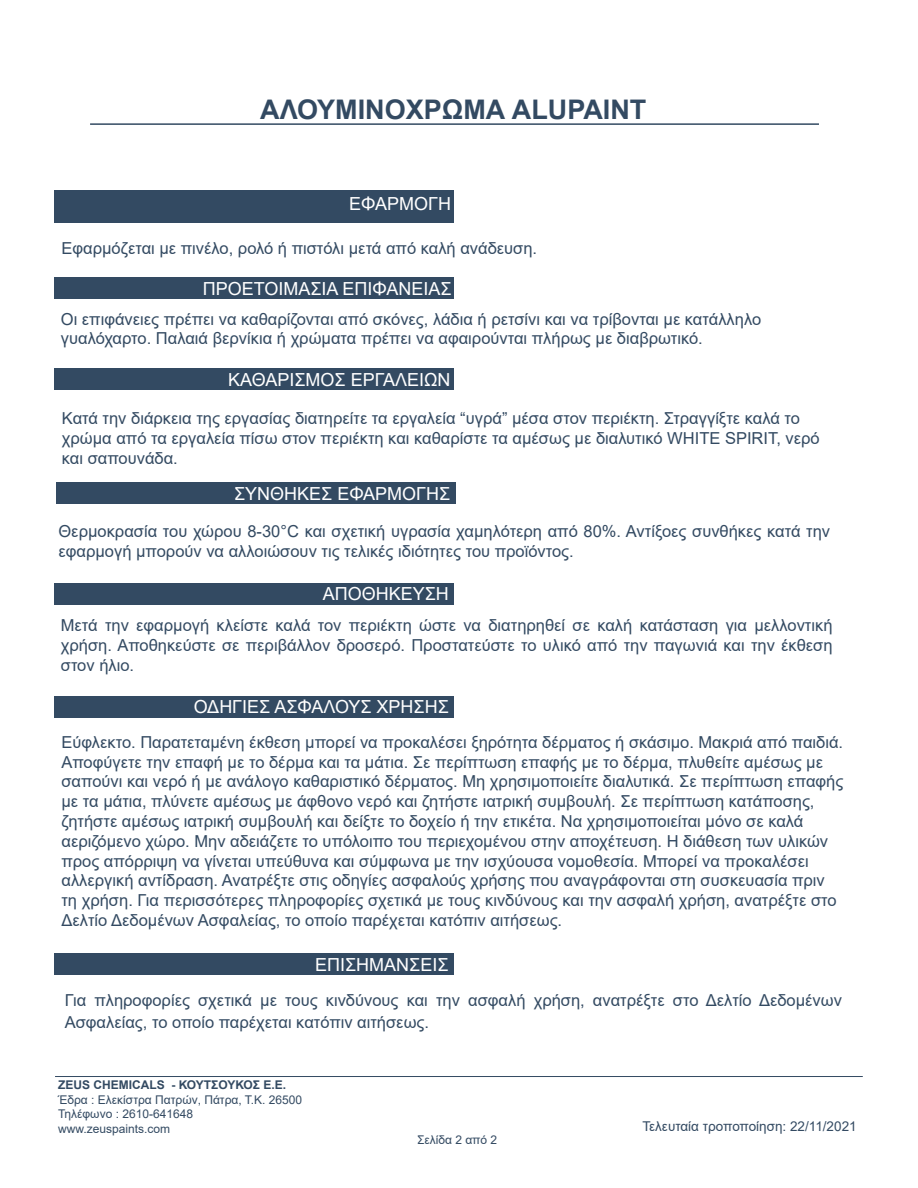
<style>
.page{position:relative;width:918px;height:1188px;background:#fff}
.page>*{position:absolute;margin:0;border:0;box-sizing:border-box;transform-origin:0 0}
.t1{font:700 27px "Arial";color:#334a62}
.t2{font:18px "Arial";color:#fff}
.t3{font:16.5px/19.8px "Arial";color:#334a62}
.t4{font:13.5px "Arial";color:#334a62}
.t5{font:12px "Arial";color:#334a62}
.t6{font:700 12px "Arial";color:#334a62}
</style>
<div class="page">
<hr style="left:55px;top:1076px;width:808px;height:1px;background:#334a62">
<div style="left:54px;top:278px;width:399px;height:21px;background:#334a62"></div>
<div style="left:54px;top:368px;width:399px;height:22px;background:#334a62"></div>
<div style="left:56px;top:482px;width:399px;height:22px;background:#334a62"></div>
<div style="left:54px;top:583px;width:399px;height:21px;background:#334a62"></div>
<div style="left:54px;top:696px;width:399px;height:22px;background:#334a62"></div>
<div style="left:54px;top:953px;width:399px;height:22px;background:#334a62"></div>
<hr style="left:90px;top:123px;width:729px;height:2px;background:#334a62">
<div style="left:54px;top:191px;width:399px;height:32px;background:#334a62"></div>
<p class="t1" style="left:260px;top:90px;width:388px">ΑΛΟΥΜΙΝΟΧΡΩΜΑ ALUPAINT</p>
<p class="t2" style="left:349px;top:191px;width:103px">ΕΦΑΡΜΟΓΗ</p>
<p class="t3" style="left:61px;top:238px;width:477px">Εφαρμόζεται με πινέλο, ρολό ή πιστόλι μετά από καλή ανάδευση.</p>
<p class="t2" style="left:203px;top:276px;width:250px">ΠΡΟΕΤΟΙΜΑΣΙΑ ΕΠΙΦΑΝΕΙΑΣ</p>
<p class="t3" style="left:61px;top:309px;width:702px">Οι επιφάνειες πρέπει να καθαρίζονται από σκόνες, λάδια ή ρετσίνι και να τρίβονται με κατάλληλο γυαλόχαρτο. Παλαιά βερνίκια ή χρώματα πρέπει να αφαιρούνται πλήρως με διαβρωτικό.</p>
<p class="t2" style="left:228px;top:367px;width:224px">ΚΑΘΑΡΙΣΜΟΣ ΕΡΓΑΛΕΙΩΝ</p>
<p class="t3" style="left:62px;top:409px;width:759px">Κατά την διάρκεια της εργασίας διατηρείτε τα εργαλεία “υγρά” μέσα στον περιέκτη. Στραγγίξτε καλά το χρώμα από τα εργαλεία πίσω στον περιέκτη και καθαρίστε τα αμέσως με διαλυτικό WHITE SPIRIT, νερό και σαπουνάδα.</p>
<p class="t2" style="left:234px;top:481px;width:218px">ΣΥΝΘΗΚΕΣ ΕΦΑΡΜΟΓΗΣ</p>
<p class="t3" style="left:58px;top:521px;width:773px">Θερμοκρασία του χώρου 8-30°C και σχετική υγρασία χαμηλότερη από 80%. Αντίξοες συνθήκες κατά την εφαρμογή μπορούν να αλλοιώσουν τις τελικές ιδιότητες του προϊόντος.</p>
<p class="t2" style="left:323px;top:581px;width:128px">ΑΠΟΘΗΚΕΥΣΗ</p>
<p class="t3" style="left:61px;top:616px;width:773px;text-align:justify">Μετά την εφαρμογή κλείστε καλά τον περιέκτη ώστε να διατηρηθεί σε καλή κατάσταση για μελλοντική χρήση. Αποθηκεύστε σε περιβάλλον δροσερό. Προστατεύστε το υλικό από την παγωνιά και την έκθεση στον ήλιο.</p>
<p class="t2" style="left:194px;top:695px;width:257px">ΟΔΗΓΙΕΣ ΑΣΦΑΛΟΥΣ ΧΡΗΣΗΣ</p>
<p class="t3" style="left:61px;top:732px;width:783px">Εύφλεκτο. Παρατεταμένη έκθεση μπορεί να προκαλέσει ξηρότητα δέρματος ή σκάσιμο. Μακριά από παιδιά.<br>Αποφύγετε την επαφή με το δέρμα και τα μάτια. Σε περίπτωση επαφής με το δέρμα, πλυθείτε αμέσως με σαπούνι και νερό ή με ανάλογο καθαριστικό δέρματος. Μη χρησιμοποιείτε διαλυτικά. Σε περίπτωση επαφής με τα μάτια, πλύνετε αμέσως με άφθονο νερό και ζητήστε ιατρική συμβουλή. Σε περίπτωση κατάποσης, ζητήστε αμέσως ιατρική συμβουλή και δείξτε το δοχείο ή την ετικέτα. Να χρησιμοποιείται μόνο σε καλά αεριζόμενο χώρο. Μην αδειάζετε το υπόλοιπο του περιεχομένου στην αποχέτευση. Η διάθεση των υλικών προς απόρριψη να γίνεται υπεύθυνα και σύμφωνα με την ισχύουσα νομοθεσία. Μπορεί να προκαλέσει αλλεργική αντίδραση. Ανατρέξτε στις οδηγίες ασφαλούς χρήσης που αναγράφονται στη συσκευασία πριν τη χρήση. Για περισσότερες πληροφορίες σχετικά με τους κινδύνους και την ασφαλή χρήση, ανατρέξτε στο Δελτίο Δεδομένων Ασφαλείας, το οποίο παρέχεται κατόπιν αιτήσεως.</p>
<p class="t2" style="left:315px;top:952px;width:135px">ΕΠΙΣΗΜΑΝΣΕΙΣ</p>
<p class="t3" style="left:65px;top:989px;width:779px;line-height:21.6px">Για πληροφορίες σχετικά με τους κινδύνους και την ασφαλή χρήση, ανατρέξτε στο Δελτίο Δεδομένων<br>Ασφαλείας, το οποίο παρέχεται κατόπιν αιτήσεως.</p>
<p class="t6" style="left:58px;top:1077px;width:229px">ZEUS CHEMICALS - ΚΟΥΤΣΟΥΚΟΣ Ε.Ε.</p>
<p class="t5" style="left:58px;top:1091px;width:246px">Έδρα : Ελεκίστρα Πατρών, Πάτρα, Τ.Κ. 26500</p>
<p class="t5" style="left:58px;top:1106px;width:137px">Τηλέφωνο : 2610-641648</p>
<p class="t5" style="left:58px;top:1120px;width:114px">www.zeuspaints.com</p>
<p class="t4" style="left:642px;top:1117px;width:216px">Τελευταία τροποποίηση: 22/11/2021</p>
<p class="t5" style="left:417px;top:1132px;width:82px">Σελίδα 2 από 2</p>
</div>
